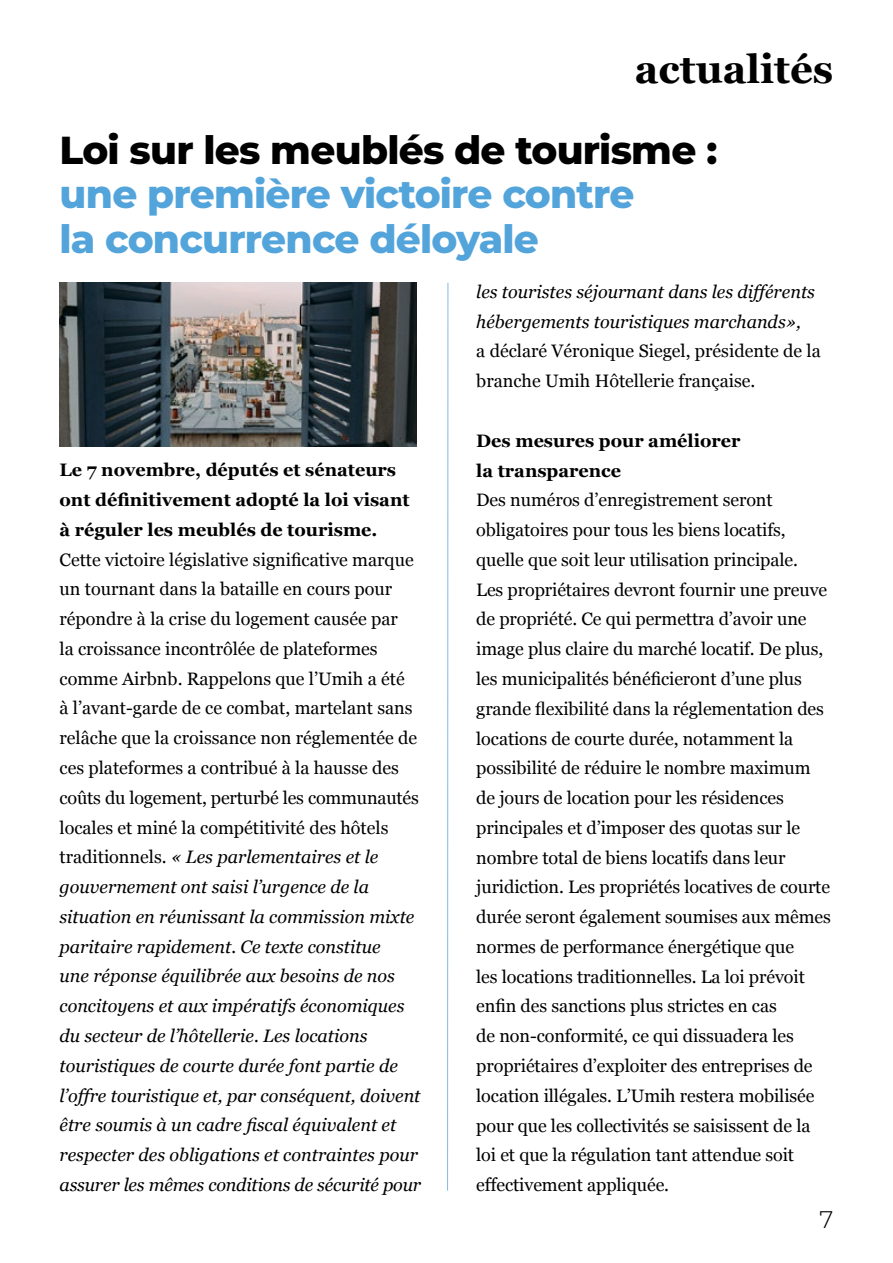
<style>
.page{position:relative;width:893px;height:1263px;background:#fff}
.page>*{position:absolute;margin:0;border:0;box-sizing:border-box;transform-origin:0 0}
.t1{font:700 39.9px "Georgia";color:#000}
.t2{font:100 39px/44.7px "Montserrat";letter-spacing:-.02em;color:#53a4db}
.t3{font:100 39px "Montserrat";letter-spacing:-.02em;color:#000}
.t4{font:100 24px "Montserrat";color:#000}
.t5{font:18px/29.7px "Georgia";letter-spacing:-.005em;color:#000}
.t6{font:italic 18px/29.7px "Georgia";color:#000}
.t7{font:700 18px/29.7px "Georgia";color:#000}
.s1{font-style:normal}
</style>
<div class="page">
<hr style="left:447px;top:283px;width:1px;height:908px;background:#86b8e4">
<img style="left:60px;top:283px;width:357px;height:163px">
<h1 class="t1" style="left:635px;top:39px;width:200px">actualités</h1>
<h2 class="t3" style="left:60px;top:125px;width:659px">Loi sur les meublés de tourisme :</h2>
<h2 class="t2" style="left:60px;top:176px;width:576px">une première victoire contre la concurrence déloyale</h2>
<p class="t7" style="left:60px;top:454px;width:352px">Le 7 novembre, députés et sénateurs ont définitivement adopté la loi visant à réguler les meublés de tourisme.</p>
<p class="t6" style="left:60px;top:544px;width:363px"><span class="s1">Cette victoire législative significative marque un tournant dans la bataille en cours pour répondre à la crise du logement causée par<br>la croissance incontrôlée de plateformes comme Airbnb. Rappelons que l’Umih a été<br>à l’avant-garde de ce combat, martelant sans relâche que la croissance non réglementée de ces plateformes a contribué à la hausse des coûts du logement, perturbé les communautés locales et miné la compétitivité des hôtels traditionnels.</span> « Les parlementaires et le gouvernement ont saisi l’urgence de la situation en réunissant la commission mixte paritaire rapidement. Ce texte constitue<br>une réponse équilibrée aux besoins de nos concitoyens et aux impératifs économiques du secteur de l’hôtellerie. Les locations touristiques de courte durée font partie de l’offre touristique et, par conséquent, doivent être soumis à un cadre fiscal équivalent et respecter des obligations et contraintes pour assurer les mêmes conditions de sécurité pour</p>
<p class="t6" style="left:476px;top:276px;width:340px">les touristes séjournant dans les différents hébergements touristiques marchands»,</p>
<p class="t5" style="left:476px;top:336px;width:346px">a déclaré Véronique Siegel, présidente de la branche Umih Hôtellerie française.</p>
<p class="t7" style="left:476px;top:425px;width:266px">Des mesures pour améliorer la transparence</p>
<p class="t5" style="left:476px;top:484px;width:356px">Des numéros d’enregistrement seront obligatoires pour tous les biens locatifs, quelle que soit leur utilisation principale.<br>Les propriétaires devront fournir une preuve de propriété. Ce qui permettra d’avoir une image plus claire du marché locatif. De plus, les municipalités bénéficieront d’une plus grande flexibilité dans la réglementation des locations de courte durée, notamment la possibilité de réduire le nombre maximum de jours de location pour les résidences principales et d’imposer des quotas sur le nombre total de biens locatifs dans leur juridiction. Les propriétés locatives de courte durée seront également soumises aux mêmes normes de performance énergétique que<br>les locations traditionnelles. La loi prévoit enfin des sanctions plus strictes en cas<br>de non-conformité, ce qui dissuadera les propriétaires d’exploiter des entreprises de location illégales. L’Umih restera mobilisée pour que les collectivités se saisissent de la loi et que la régulation tant attendue soit effectivement appliquée.</p>
<h3 class="t4" style="left:819px;top:1204px;width:15px">7</h3>
</div>
